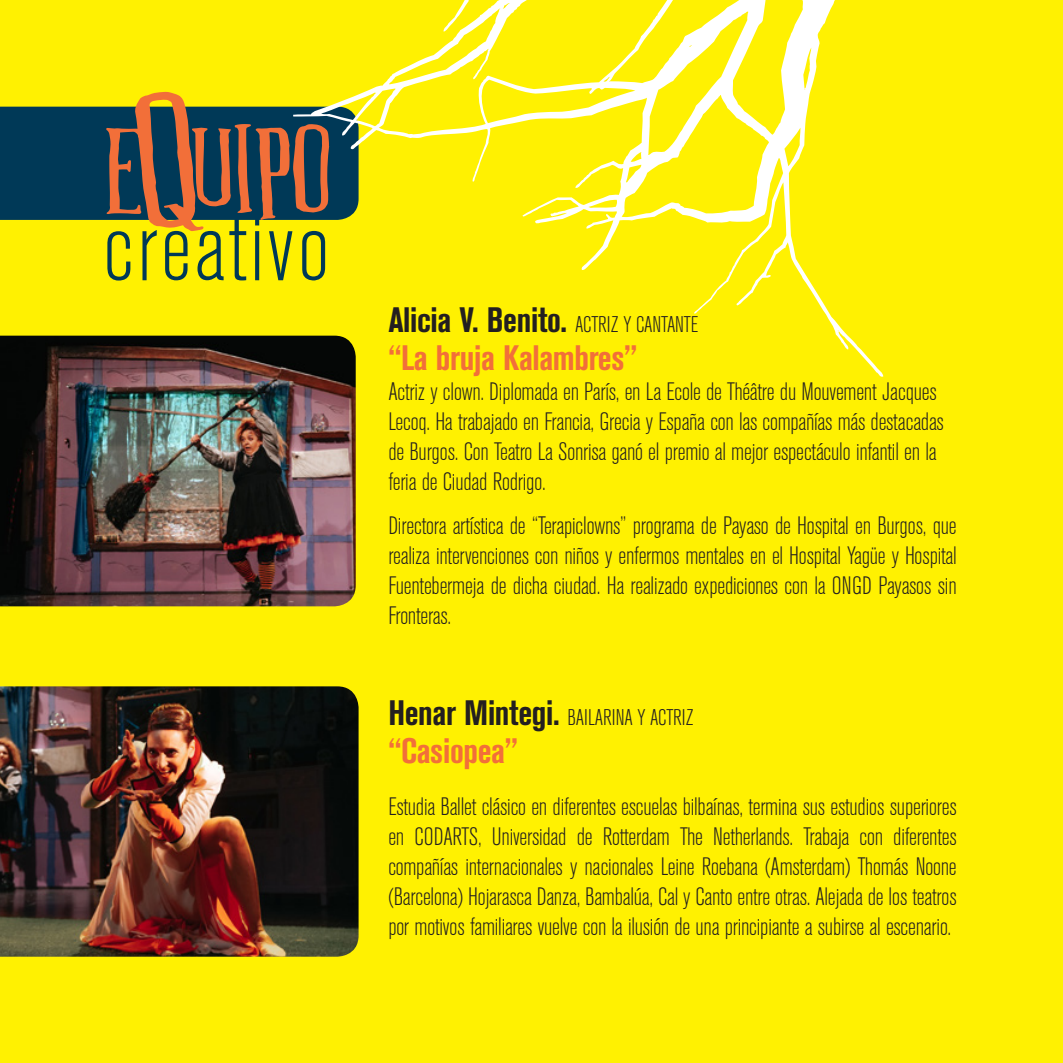
<style>
.page{position:relative;width:1063px;height:1063px;background:#fff101}
.page>*{position:absolute;margin:0;border:0;box-sizing:border-box;transform-origin:0 0}
.t1{font:300 condensed 97.5px "Akzidenz Grotesk BE";letter-spacing:.035em;color:#003957}
.t2{font:700 condensed 35px/37.5px "Akzidenz Grotesk BE";letter-spacing:-.01em;color:#f26f39}
.t3{font:300 condensed 25px/30px "Akzidenz Grotesk BE";letter-spacing:-.01em;color:#231f20;text-align:justify}
.t4{font:300 condensed 22.5px "Akzidenz Grotesk BE";letter-spacing:-.01em;color:#231f20}
.s1{color:#231f20}
.s2{font-weight:300;font-size:22.5px;color:#231f20}
.s3{font-weight:700;font-size:35px}
</style>
<div class="page">
<img style="left:0;top:336px;width:356px;height:270px">
<svg style="left:0;top:92px;width:293px;height:139px"></svg>
<img style="left:0;top:686px;width:359px;height:271px">
<svg style="left:293px;top:0;width:590px;height:378px"></svg>
<p class="t1" style="left:104px;top:194px;width:227px">creativo</p>
<p class="t2" style="left:388px;top:302px;width:311px"><span class="s1">Alicia V. Benito.</span> <span class="s2">ACTRIZ Y CANTANTE </span>“La bruja Kalambres”</p>
<p class="t3" style="left:388px;top:377px;width:557px;text-align:left">Actriz y clown. Diplomada en París, en La Ecole de Théâtre du Mouvement Jacques Lecoq. Ha trabajado en Francia, Grecia y España con las compañías más destacadas de Burgos. Con Teatro La Sonrisa ganó el premio al mejor espectáculo infantil en la feria de Ciudad Rodrigo.</p>
<p class="t3" style="left:388px;top:511px;width:570px">Directora artística de “Terapiclowns” programa de Payaso de Hospital en Burgos, que realiza intervenciones con niños y enfermos mentales en el Hospital Yagüe y Hospital Fuentebermeja de dicha ciudad. Ha realizado expediciones con la ONGD Payasos sin Fronteras.</p>
<p class="t4" style="left:388px;top:706px;width:307px"><span class="s3">Henar Mintegi.</span> BAILARINA Y ACTRIZ</p>
<p class="t2" style="left:388px;top:732px;width:131px">“Casiopea”</p>
<p class="t3" style="left:388px;top:792px;width:570px">Estudia Ballet clásico en diferentes escuelas bilbaínas, termina sus estudios superiores en CODARTS, Universidad de Rotterdam The Netherlands. Trabaja con diferentes compañías internacionales y nacionales Leine Roebana (Amsterdam) Thomás Noone (Barcelona) Hojarasca Danza, Bambalúa, Cal y Canto entre otras. Alejada de los teatros por motivos familiares vuelve con la ilusión de una principiante a subirse al escenario.</p>
</div>
